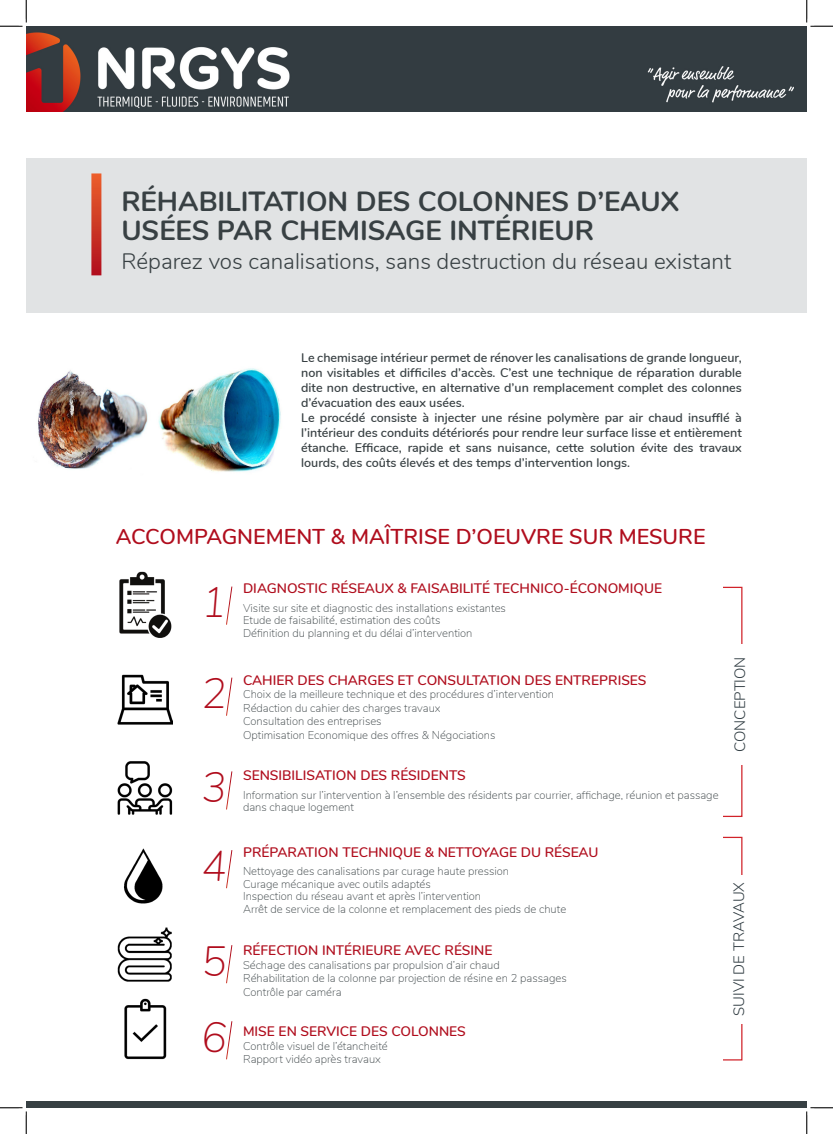
<style>
.page{position:relative;width:833px;height:1134px;background:#fff}
.page>*{position:absolute;margin:0;border:0;box-sizing:border-box;transform-origin:0 0}
.t1{font:italic 200 42.25px "Nunito";color:#b00d1d}
.t2{font:700 27.62px/29.1px "Nunito";color:#384043}
.t3{font:300 22.25px "Nunito";color:#384043}
.t4{font:600 21.38px "Nunito";color:#b00d1d}
.t5{font:300 15px "Nunito";color:#2f3b41}
.t6{font:600 13.75px "Nunito";color:#b00d1d}
.t7{font:600 12.5px/15px "Nunito";color:#384043;text-align:justify}
.t8{font:200 11.25px/13.5px "Nunito";color:#384043}
</style>
<div class="page">
<div style="left:26px;top:158px;width:780px;height:155px;background:#e1e3e4"></div>
<svg style="left:91px;top:173px;width:10px;height:102px"></svg>
<img style="left:26px;top:26px;width:780px;height:85px">
<img style="left:119px;top:571px;width:53px;height:66px">
<img style="left:117px;top:674px;width:55px;height:51px">
<img style="left:124px;top:848px;width:39px;height:55px">
<img style="left:117px;top:927px;width:55px;height:54px">
<img style="left:124px;top:998px;width:43px;height:60px">
<img style="left:117px;top:761px;width:55px;height:54px">
<img style="left:38px;top:368px;width:243px;height:104px">
<svg style="left:226px;top:586px;width:7px;height:39px"></svg>
<svg style="left:226px;top:677px;width:7px;height:39px"></svg>
<svg style="left:226px;top:771px;width:7px;height:39px"></svg>
<svg style="left:226px;top:850px;width:7px;height:39px"></svg>
<svg style="left:226px;top:945px;width:7px;height:39px"></svg>
<svg style="left:226px;top:1021px;width:7px;height:39px"></svg>
<div style="left:26px;top:1100px;width:780px;height:7px;background:#374043"></div>
<svg style="left:0;top:0;width:27px;height:27px"></svg>
<svg style="left:0;top:1107px;width:27px;height:26px"></svg>
<svg style="left:805px;top:0;width:27px;height:27px"></svg>
<svg style="left:805px;top:1106px;width:27px;height:27px"></svg>
<p class="t2" style="left:121px;top:185px;width:559px">RÉHABILITATION DES COLONNES D’EAUX<br>USÉES PAR CHEMISAGE INTÉRIEUR</p>
<p class="t3" style="left:121px;top:245px;width:611px">Réparez vos canalisations, sans destruction du réseau existant</p>
<p class="t7" style="left:301px;top:349px;width:442px">Le chemisage intérieur permet de rénover les canalisations de grande longueur, non visitables et difficiles d’accès. C’est une technique de réparation durable dite non destructive, en alternative d’un remplacement complet des colonnes d’évacuation des eaux usées.</p>
<p class="t7" style="left:301px;top:409px;width:442px">Le procédé consiste à injecter une résine polymère par air chaud insufflé à l’intérieur des conduits détériorés pour rendre leur surface lisse et entièrement étanche. Efficace, rapide et sans nuisance, cette solution évite des travaux lourds, des coûts élevés et des temps d’intervention longs.</p>
<p class="t4" style="left:116px;top:521px;width:591px">ACCOMPAGNEMENT &amp; MAÎTRISE D’OEUVRE SUR MESURE</p>
<p class="t1" style="left:201px;top:571px;width:27px">1</p>
<p class="t1" style="left:201px;top:662px;width:27px">2</p>
<p class="t1" style="left:201px;top:756px;width:27px">3</p>
<p class="t1" style="left:201px;top:834px;width:27px">4</p>
<p class="t1" style="left:201px;top:929px;width:27px">5</p>
<p class="t1" style="left:201px;top:1005px;width:27px">6</p>
<p class="t6" style="left:243px;top:578px;width:420px">DIAGNOSTIC RÉSEAUX &amp; FAISABILITÉ TECHNICO-ÉCONOMIQUE</p>
<p class="t8" style="left:243px;top:600px;width:264px;line-height:12.5px">Visite sur site et diagnostic des installations existantes<br>Etude de faisabilité, estimation des coûts</p>
<p class="t8" style="left:243px;top:625px;width:231px">Définition du planning et du délai d’intervention</p>
<p class="t6" style="left:243px;top:669px;width:404px">CAHIER DES CHARGES ET CONSULTATION DES ENTREPRISES</p>
<p class="t8" style="left:243px;top:687px;width:312px">Choix de la meilleure technique et des procédures d’intervention<br>Rédaction du cahier des charges travaux<br>Consultation des entreprises</p>
<p class="t8" style="left:243px;top:727px;width:254px">Optimisation Economique des offres &amp; Négociations</p>
<p class="t6" style="left:243px;top:764px;width:224px">SENSIBILISATION DES RÉSIDENTS</p>
<p class="t8" style="left:243px;top:787px;width:476px;line-height:12.5px">Information sur l’intervention à l’ensemble des résidents par courrier, affichage, réunion et passage dans chaque logement</p>
<p class="t6" style="left:243px;top:841px;width:357px">PRÉPARATION TECHNIQUE &amp; NETTOYAGE DU RÉSEAU</p>
<p class="t8" style="left:243px;top:864px;width:267px">Nettoyage des canalisations par curage haute pression</p>
<p class="t8" style="left:243px;top:876px;width:189px">Curage mécanique avec outils adaptés</p>
<p class="t8" style="left:243px;top:889px;width:239px">Inspection du réseau avant et après l’intervention</p>
<p class="t8" style="left:243px;top:901px;width:324px">Arrêt de service de la colonne et remplacement des pieds de chute</p>
<p class="t6" style="left:243px;top:940px;width:251px">RÉFECTION INTÉRIEURE AVEC RÉSINE</p>
<p class="t8" style="left:243px;top:957px;width:258px">Séchage des canalisations par propulsion d’air chaud</p>
<p class="t8" style="left:243px;top:970px;width:325px">Réhabilitation de la colonne par projection de résine en 2 passages</p>
<p class="t8" style="left:243px;top:984px;width:100px">Contrôle par caméra</p>
<p class="t6" style="left:243px;top:1020px;width:224px">MISE EN SERVICE DES COLONNES</p>
<p class="t8" style="left:243px;top:1038px;width:146px">Contrôle visuel de l’étancheité</p>
<p class="t8" style="left:243px;top:1051px;width:139px">Rapport vidéo après travaux</p>
<p class="t5" style="left:728px;top:751px;width:97px;rotate:-90deg">CONCEPTION</p>
<p class="t5" style="left:727px;top:1015px;width:135px;rotate:-90deg">SUIVI DE TRAVAUX</p>
</div>
